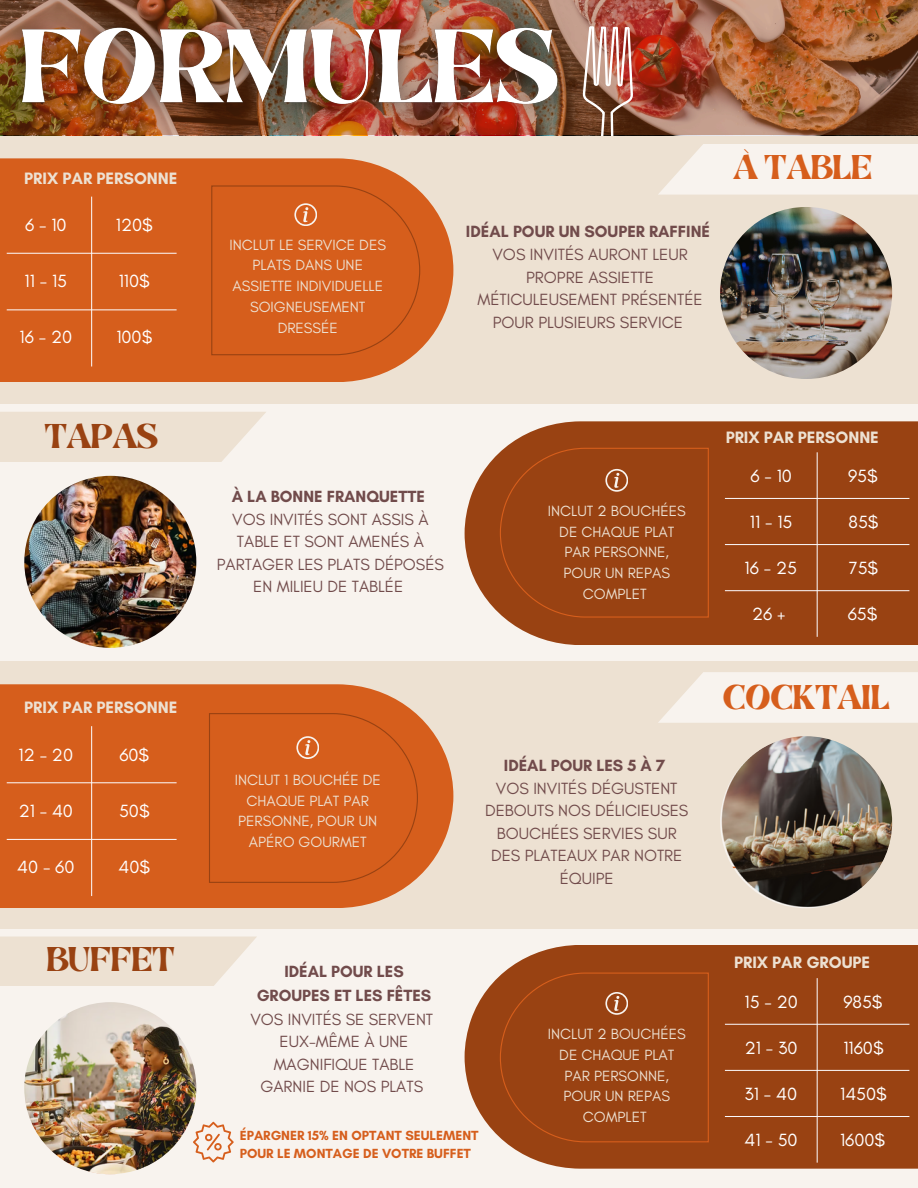
<style>
.page{position:relative;width:918px;height:1188px;background:#f8f3ee}
.page>*{position:absolute;margin:0;border:0;box-sizing:border-box;transform-origin:0 0}
.t1{font:27.6px "Brasika Display";color:#d65e1c}
.t2{font:27.6px "Brasika Display";color:#994212}
.t3{font:18px "Glacial Indifference";color:#fff}
.t4{font:700 16.8px "Glacial Indifference";color:#ede1d2}
.t5{font:16.5px/22.5px "Glacial Indifference";color:#714b4b;text-align:center}
.t6{font:15px/20.7px "Glacial Indifference";color:#ede1d2;text-align:center}
.t7{font:700 13.5px/18px "Glacial Indifference";color:#d65e1c}
.s1{font-weight:700}
</style>
<div class="page">
<img style="left:593px;top:0;width:325px;height:134px">
<img style="left:0;top:0;width:593px;height:137px">
<img style="left:467px;top:7px;width:280px;height:130px">
<div style="left:0;top:137px;width:918px;height:267px;background:#ede1d2"></div>
<div style="left:0;top:661px;width:918px;height:268px;background:#ede1d2"></div>
<div style="left:658px;top:144px;width:260px;height:51px;background:#f8f3ee"></div>
<div style="left:0;top:412px;width:266px;height:50px;background:#ede1d2"></div>
<div style="left:0;top:937px;width:257px;height:49px;background:#ede1d2"></div>
<img style="left:24px;top:1002px;width:172px;height:172px;border-radius:50%">
<img style="left:720px;top:736px;width:172px;height:172px;border-radius:50%">
<img style="left:24px;top:476px;width:172px;height:172px;border-radius:50%">
<img style="left:720px;top:207px;width:172px;height:172px;border-radius:50%">
<div style="left:658px;top:672px;width:260px;height:51px;background:#f8f3ee"></div>
<svg style="left:465px;top:421px;width:453px;height:224px;background:#a15125"></svg>
<svg style="left:0;top:158px;width:453px;height:224px;background:#d7692b"></svg>
<svg style="left:0;top:684px;width:453px;height:224px;background:#d8692b"></svg>
<div style="left:209px;top:713px;width:209px;height:170px;background:#d65e1c"></div>
<svg style="left:465px;top:945px;width:453px;height:224px;background:#a15125"></svg>
<hr style="left:91px;top:197px;width:1px;height:170px;background:#fdfcff">
<hr style="left:7px;top:253px;width:170px;height:1px;background:#fdfcff">
<hr style="left:7px;top:310px;width:170px;height:1px;background:#fdfcff">
<hr style="left:817px;top:452px;width:1px;height:185px;background:#fdfcff">
<hr style="left:725px;top:498px;width:184px;height:1px;background:#fdfcff">
<hr style="left:725px;top:544px;width:184px;height:1px;background:#fdfcff">
<hr style="left:725px;top:590px;width:184px;height:1px;background:#fdfcff">
<hr style="left:91px;top:726px;width:1px;height:170px;background:#fdfcff">
<hr style="left:7px;top:783px;width:170px;height:1px;background:#fdfcff">
<hr style="left:7px;top:839px;width:170px;height:1px;background:#fdfcff">
<hr style="left:817px;top:978px;width:1px;height:185px;background:#fdfcff">
<hr style="left:725px;top:1024px;width:184px;height:1px;background:#fdfcff">
<hr style="left:725px;top:1070px;width:184px;height:1px;background:#fdfcff">
<hr style="left:725px;top:1116px;width:184px;height:1px;background:#fdfcff">
<div style="left:500px;top:448px;width:209px;height:170px;background:#994212"></div>
<div style="left:211px;top:185px;width:209px;height:170px;background:#d65e1c"></div>
<div style="left:500px;top:973px;width:209px;height:169px;background:#994212"></div>
<svg style="left:193px;top:1122px;width:41px;height:40px"></svg>
<h6 class="t4" style="left:24px;top:168px;width:155px">PRIX PAR PERSONNE</h6>
<h5 class="t3" style="left:25px;top:214px;width:43px">6-10</h5>
<p class="t3" style="left:116px;top:214px;width:38px">120$</p>
<h5 class="t3" style="left:25px;top:270px;width:44px">11 - 15</h5>
<h4 class="t3" style="left:119px;top:270px;width:33px">110$</h4>
<h5 class="t3" style="left:20px;top:326px;width:54px">16 - 20</h5>
<h2 class="t3" style="left:116px;top:326px;width:37px">100$</h2>
<h5 class="t2" style="left:45px;top:415px;width:114px">TAPAS</h5>
<h4 class="t4" style="left:24px;top:697px;width:155px">PRIX PAR PERSONNE</h4>
<p class="t3" style="left:19px;top:744px;width:56px">12 - 20</p>
<h6 class="t3" style="left:119px;top:744px;width:31px">60$</h6>
<h2 class="t3" style="left:19px;top:800px;width:56px">21 - 40</h2>
<p class="t3" style="left:17px;top:856px;width:59px">40 - 60</p>
<h3 class="t3" style="left:119px;top:800px;width:32px">50$</h3>
<p class="t3" style="left:119px;top:856px;width:33px">40$</p>
<h5 class="t2" style="left:46px;top:938px;width:129px">BUFFET</h5>
<h5 class="t6" style="left:230px;top:234px;width:158px">INCLUT LE SERVICE DES<br>PLATS DANS UNE<br>ASSIETTE INDIVIDUELLE<br>SOIGNEUSEMENT<br>DRESSÉE</h5>
<h5 class="t5" style="left:466px;top:220px;width:246px"><span class="s1">IDÉAL POUR UN SOUPER RAFFINÉ<br></span>VOS INVITÉS AURONT LEUR<br>PROPRE ASSIETTE<br>MÉTICULEUSEMENT PRÉSENTÉE<br>POUR PLUSIEURS SERVICE</h5>
<h5 class="t1" style="left:733px;top:146px;width:140px">À TABLE</h5>
<h5 class="t5" style="left:217px;top:485px;width:229px"><span class="s1">À LA BONNE FRANQUETTE<br></span>VOS INVITÉS SONT ASSIS À<br>TABLE ET SONT AMENÉS À<br>PARTAGER LES PLATS DÉPOSÉS<br>EN MILIEU DE TABLÉE</h5>
<p class="t6" style="left:548px;top:500px;width:139px">INCLUT 2 BOUCHÉES<br>DE CHAQUE PLAT<br>PAR PERSONNE,<br>POUR UN REPAS<br>COMPLET</p>
<h5 class="t6" style="left:235px;top:769px;width:148px">INCLUT 1 BOUCHÉE DE<br>CHAQUE PLAT PAR<br>PERSONNE, POUR UN<br>APÉRO GOURMET</h5>
<h5 class="t5" style="left:250px;top:960px;width:184px;line-height:23px"><span class="s1">IDÉAL POUR LES<br>GROUPES ET LES FÊTES<br></span>VOS INVITÉS SE SERVENT<br>EUX-MÊME À UNE<br>MAGNIFIQUE TABLE<br>GARNIE DE NOS PLATS</h5>
<h2 class="t5" style="left:485px;top:754px;width:205px"><span class="s1">IDÉAL POUR LES 5 À 7<br></span>VOS INVITÉS DÉGUSTENT<br>DEBOUTS NOS DÉLICIEUSES<br>BOUCHÉES SERVIES SUR<br>DES PLATEAUX PAR NOTRE<br>ÉQUIPE</h2>
<h5 class="t6" style="left:548px;top:1024px;width:139px">INCLUT 2 BOUCHÉES<br>DE CHAQUE PLAT<br>PAR PERSONNE,<br>POUR UN REPAS<br>COMPLET</h5>
<h5 class="t7" style="left:240px;top:1126px;width:240px">ÉPARGNER 15% EN OPTANT SEULEMENT<br>POUR LE MONTAGE DE VOTRE BUFFET</h5>
<p class="t4" style="left:726px;top:427px;width:155px">PRIX PAR PERSONNE</p>
<h4 class="t3" style="left:750px;top:465px;width:43px">6-10</h4>
<p class="t3" style="left:750px;top:511px;width:44px">11 - 15</p>
<h6 class="t3" style="left:745px;top:557px;width:54px">16 - 25</h6>
<h3 class="t3" style="left:848px;top:465px;width:31px">95$</h3>
<p class="t3" style="left:849px;top:511px;width:31px">85$</p>
<h5 class="t3" style="left:849px;top:557px;width:31px">75$</h5>
<h5 class="t3" style="left:752px;top:603px;width:35px">26 +</h5>
<h5 class="t3" style="left:848px;top:603px;width:31px">65$</h5>
<h5 class="t1" style="left:723px;top:676px;width:168px">COCKTAIL</h5>
<h5 class="t4" style="left:734px;top:952px;width:138px">PRIX PAR GROUPE</h5>
<h5 class="t3" style="left:745px;top:991px;width:55px">15 - 20</h5>
<h5 class="t3" style="left:745px;top:1037px;width:54px">21 - 30</h5>
<h5 class="t3" style="left:745px;top:1083px;width:54px">31 - 40</h5>
<h5 class="t3" style="left:843px;top:991px;width:41px">985$</h5>
<h3 class="t3" style="left:843px;top:1037px;width:42px">1160$</h3>
<p class="t3" style="left:840px;top:1083px;width:48px">1450$</p>
<h6 class="t3" style="left:745px;top:1129px;width:55px">41 - 50</h6>
<p class="t3" style="left:840px;top:1129px;width:47px">1600$</p>
</div>
